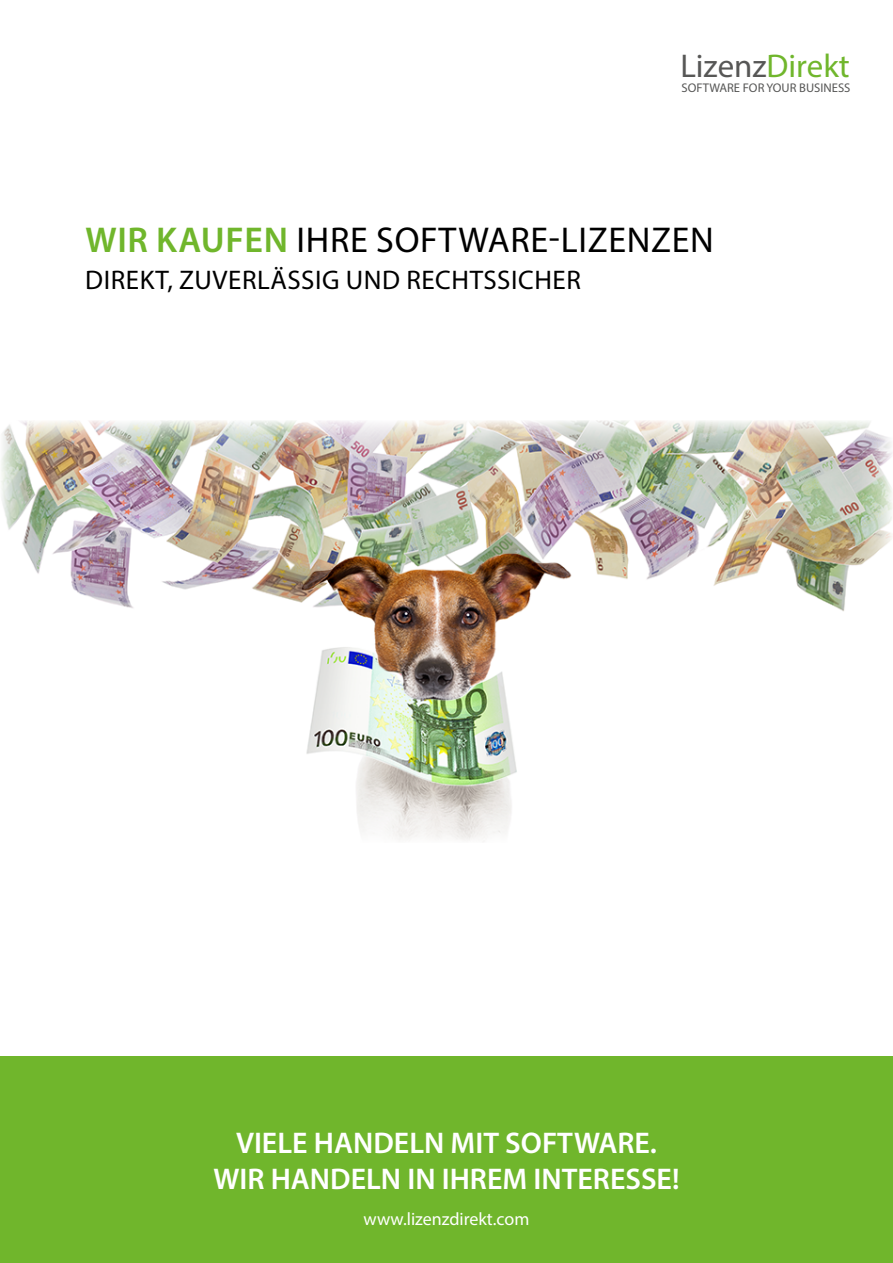
<style>
.page{position:relative;width:893px;height:1263px;background:#fff}
.page>*{position:absolute;margin:0;border:0;box-sizing:border-box;transform-origin:0 0}
.t1{font:36px "Myriad Pro";letter-spacing:.02em;color:#000}
.t2{font:33px "Myriad Pro";color:#575756}
.t3{font:600 30px/36px "Myriad Pro";color:#fff;text-align:center}
.t4{font:27px "Myriad Pro";letter-spacing:.02em;color:#000}
.t5{font:18px "Myriad Pro";color:#fff}
.t6{font:12.6px "Myriad Pro";color:#575756}
.s1{color:#70b62c}
.s2{font-weight:600;color:#70b62c}
</style>
<div class="page">
<img style="left:1px;top:420px;width:892px;height:422px">
<div style="left:0;top:1057px;width:893px;height:206px;background:#70b62c"></div>
<p class="t2" style="left:680px;top:45px;width:171px">Lizenz<span class="s1">Direkt</span></p>
<p class="t6" style="left:682px;top:80px;width:170px">SOFTWARE FOR YOUR BUSINESS</p>
<p class="t1" style="left:85px;top:218px;width:630px"><span class="s2">WIR KAUFEN</span> IHRE SOFTWARE-LIZENZEN</p>
<p class="t4" style="left:85px;top:263px;width:497px">DIREKT, ZUVERLÄSSIG UND RECHTSSICHER</p>
<p class="t3" style="left:213px;top:1124px;width:468px">VIELE HANDELN MIT SOFTWARE.<br>WIR HANDELN IN IHREM INTERESSE!</p>
<p class="t5" style="left:364px;top:1208px;width:167px">www.lizenzdirekt.com</p>
</div>
